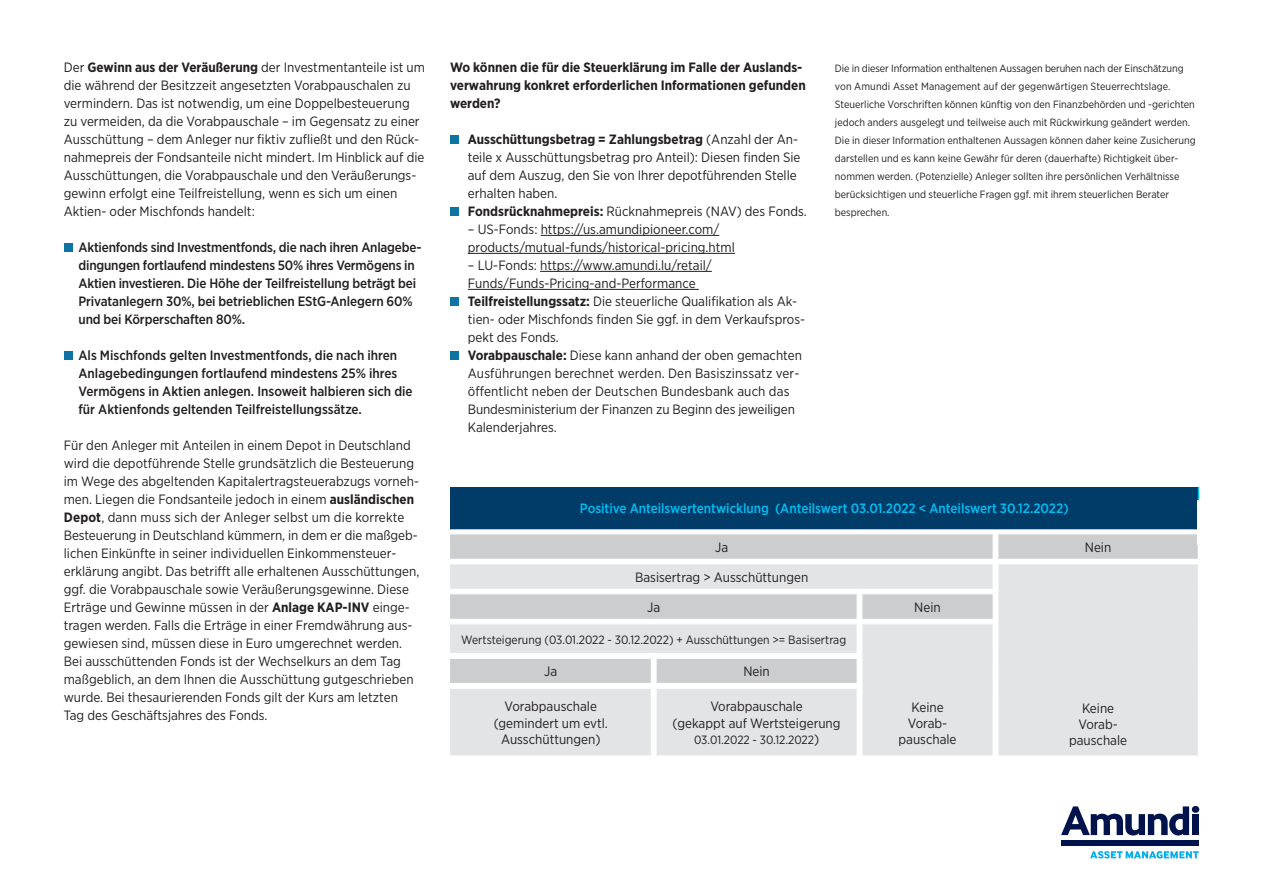
<style>
.page{position:relative;width:1263px;height:893px;background:#fff}
.page>*{position:absolute;margin:0;border:0;box-sizing:border-box;transform-origin:0 0}
.t1{font:13.5px/18px "Gotham Narrow";color:#231f20}
.t2{font:500 13.5px/18px "Gotham Narrow";letter-spacing:-.01em;color:#231f20}
.t3{font:700 13.5px/18px "Gotham Narrow";color:#231f20}
.t4{font:500 13.5px "Gotham Narrow";color:#01bdf2}
.t5{font:12px "Gotham Narrow";color:#231f20}
.t6{font:10.5px/18px "Gotham Narrow";color:#231f20}
.s1{font-weight:700}
.s2{font-size:13.5px}
</style>
<div class="page">
<div style="left:64px;top:243px;width:8px;height:9px;background:#0e74a2"></div>
<div style="left:64px;top:351px;width:8px;height:9px;background:#0e74a2"></div>
<div style="left:450px;top:487px;width:748px;height:42px;background:#013c69"></div>
<div style="left:450px;top:689px;width:748px;height:66px;background:#e3e4e6"></div>
<div style="left:993px;top:658px;width:5px;height:98px;background:#fff"></div>
<div style="left:651px;top:688px;width:5px;height:68px;background:#fff"></div>
<hr style="left:1198px;top:487px;width:1px;height:42px;background:#01bdf2">
<hr style="left:655px;top:689px;width:2px;height:66px;background:#fff">
<hr style="left:857px;top:689px;width:1px;height:66px;background:#fff">
<hr style="left:861px;top:689px;width:1px;height:66px;background:#fff">
<svg style="left:450px;top:529px;width:748px;height:160px"></svg>
<hr style="left:862px;top:623px;width:131px;height:1px;background:#fff">
<hr style="left:541px;top:235px;width:178px;height:1px;background:#231f20">
<hr style="left:468px;top:253px;width:267px;height:1px;background:#231f20">
<hr style="left:540px;top:271px;width:172px;height:1px;background:#231f20">
<hr style="left:468px;top:289px;width:231px;height:1px;background:#231f20">
<div style="left:450px;top:135px;width:9px;height:9px;background:#0e74a2"></div>
<div style="left:450px;top:207px;width:9px;height:9px;background:#0e74a2"></div>
<div style="left:450px;top:297px;width:9px;height:9px;background:#0e74a2"></div>
<div style="left:450px;top:351px;width:9px;height:9px;background:#0e74a2"></div>
<svg style="left:1061px;top:806px;width:128px;height:30px"></svg>
<div style="left:1192px;top:806px;width:7px;height:7px;background:#00134d;border-radius:50%"></div>
<div style="left:1192px;top:814px;width:7px;height:21px;background:#00134d"></div>
<div style="left:1061px;top:840px;width:138px;height:6px;background:#00134d"></div>
<svg style="left:1090px;top:851px;width:109px;height:8px"></svg>
<div style="left:1198px;top:500px;width:18px;height:44px;background:#fff"></div>
<p class="t1" style="left:64px;top:58px;width:363px">Der <span class="s1">Gewinn aus der Veräußerung</span> der Investmentanteile ist um die während der Besitzzeit angesetzten Vorabpauschalen zu vermindern. Das ist notwendig, um eine Doppelbesteuerung zu vermeiden, da die Vorabpauschale – im Gegensatz zu einer Ausschüttung – dem Anleger nur fiktiv zufließt und den Rück&shy;nahmepreis der Fondsanteile nicht mindert. Im Hinblick auf die Ausschüttungen, die Vorabpauschale und den Veräußerungs&shy;gewinn erfolgt eine Teilfreistellung, wenn es sich um einen Aktien- oder Mischfonds handelt:</p>
<p class="t2" style="left:79px;top:238px;width:344px">Aktienfonds sind Investmentfonds, die nach ihren Anlagebe&shy;dingungen fortlaufend mindestens 50% ihres Vermögens in Aktien investieren. Die Höhe der Teilfreistellung beträgt bei Privatanlegern 30%, bei betrieblichen EStG-Anlegern 60% und bei Körperschaften 80%.</p>
<p class="t2" style="left:79px;top:346px;width:336px">Als Mischfonds gelten Investmentfonds, die nach ihren Anlagebedingungen fortlaufend mindestens 25% ihres Vermögens in Aktien anlegen. Insoweit halbieren sich die für Aktienfonds geltenden Teilfreistellungssätze.</p>
<p class="t1" style="left:64px;top:436px;width:357px">Für den Anleger mit Anteilen in einem Depot in Deutschland wird die depotführende Stelle grundsätzlich die Besteuerung im Wege des abgeltenden Kapitalertragsteuerabzugs vorneh&shy;men. Liegen die Fondsanteile jedoch in einem <span class="s1">ausländischen Depot</span>, dann muss sich der Anleger selbst um die korrekte Besteuerung in Deutschland kümmern, in dem er die maßgeb&shy;lichen Einkünfte in seiner individuellen Einkommensteuer&shy;erklärung angibt. Das betrifft alle erhaltenen Ausschüttungen, ggf. die Vorabpauschale sowie Veräußerungsgewinne. Diese Erträge und Gewinne müssen in der <span class="s1">Anlage KAP-INV</span> einge&shy;tragen werden. Falls die Erträge in einer Fremdwährung aus&shy;gewiesen sind, müssen diese in Euro umgerechnet werden.<br>Bei ausschüttenden Fonds ist der Wechselkurs an dem Tag maßgeblich, an dem Ihnen die Ausschüttung gutgeschrieben wurde. Bei thesaurierenden Fonds gilt der Kurs am letzten Tag des Geschäftsjahres des Fonds.</p>
<p class="t3" style="left:450px;top:58px;width:357px">Wo können die für die Steuerklärung im Falle der Auslands&shy;verwahrung konkret erforderlichen Informationen gefunden werden?</p>
<p class="t1" style="left:468px;top:130px;width:341px"><span class="s1">Ausschüttungsbetrag = Zahlungsbetrag</span> (Anzahl der An&shy;teile x Ausschüttungsbetrag pro Anteil): Diesen finden Sie auf dem Auszug, den Sie von Ihrer depotführenden Stelle erhalten haben.<br><span class="s1">Fondsrücknahmepreis:</span> Rücknahmepreis (NAV) des Fonds.</p>
<p class="t1" style="left:468px;top:220px;width:268px">– US-Fonds: https://us.amundipioneer.com/ products/mutual-funds/historical-pricing.html</p>
<p class="t1" style="left:468px;top:256px;width:339px">– LU-Fonds: https://www.amundi.lu/retail/ Funds/Funds-Pricing-and-Performance <span class="s1">Teilfreistellungssatz:</span> Die steuerliche Qualifikation als Ak&shy;tien- oder Mischfonds finden Sie ggf. in dem Verkaufspros&shy;pekt des Fonds.<br><span class="s1">Vorabpauschale:</span> Diese kann anhand der oben gemachten Ausführungen berechnet werden. Den Basiszinssatz ver&shy;öffentlicht neben der Deutschen Bundesbank auch das Bundesministerium der Finanzen zu Beginn des jeweiligen Kalenderjahres.</p>
<p class="t6" style="left:835px;top:59px;width:362px">Die in dieser Information enthaltenen Aussagen beruhen nach der Einschätzung von Amundi Asset Management auf der gegenwärtigen Steuerrechtslage.<br>Steuerliche Vorschriften können künftig von den Finanzbehörden und -gerichten jedoch anders ausgelegt und teilweise auch mit Rückwirkung geändert werden.<br>Die in dieser Information enthaltenen Aussagen können daher keine Zusicherung darstellen und es kann keine Gewähr für deren (dauerhafte) Richtigkeit über&shy;nommen werden. (Potenzielle) Anleger sollten ihre persönlichen Verhältnisse berücksichtigen und steuerliche Fragen ggf. mit ihrem steuerlichen Berater besprechen.</p>
<p class="t4" style="left:580px;top:500px;width:490px">Positive Anteilswertentwicklung (Anteilswert 03.01.2022 &lt; Anteilswert 30.12.2022)</p>
<p class="t1" style="left:715px;top:538px;width:15px">Ja</p>
<p class="t1" style="left:1085px;top:538px;width:28px">Nein</p>
<p class="t1" style="left:635px;top:568px;width:175px">Basisertrag &gt; Ausschüttungen</p>
<p class="t1" style="left:647px;top:598px;width:15px">Ja</p>
<p class="t1" style="left:914px;top:598px;width:28px">Nein</p>
<p class="t5" style="left:461px;top:632px;width:386px">Wertsteigerung (03.01.2022 - 30.12.2022) + Ausschüttungen &gt;= Basisertrag</p>
<p class="t1" style="left:544px;top:662px;width:15px">Ja</p>
<p class="t1" style="left:743px;top:662px;width:28px">Nein</p>
<p class="t1" style="left:494px;top:698px;width:116px;line-height:16.2px;text-align:center">Vorabpauschale (gemindert um evtl.<br>Ausschüttungen)</p>
<p class="t1" style="left:673px;top:698px;width:169px;line-height:16.2px;text-align:center">Vorabpauschale<br>(gekappt auf Wertsteigerung</p>
<p class="t5" style="left:694px;top:732px;width:127px">03.01.2022 - 30.12.2022<span class="s2">)</span></p>
<p class="t1" style="left:898px;top:698px;width:60px;line-height:16.2px;text-align:center">Keine<br>Vorab&shy;pauschale</p>
<p class="t1" style="left:1069px;top:700px;width:60px;line-height:16.2px;text-align:center">Keine<br>Vorab&shy;pauschale</p>
</div>
